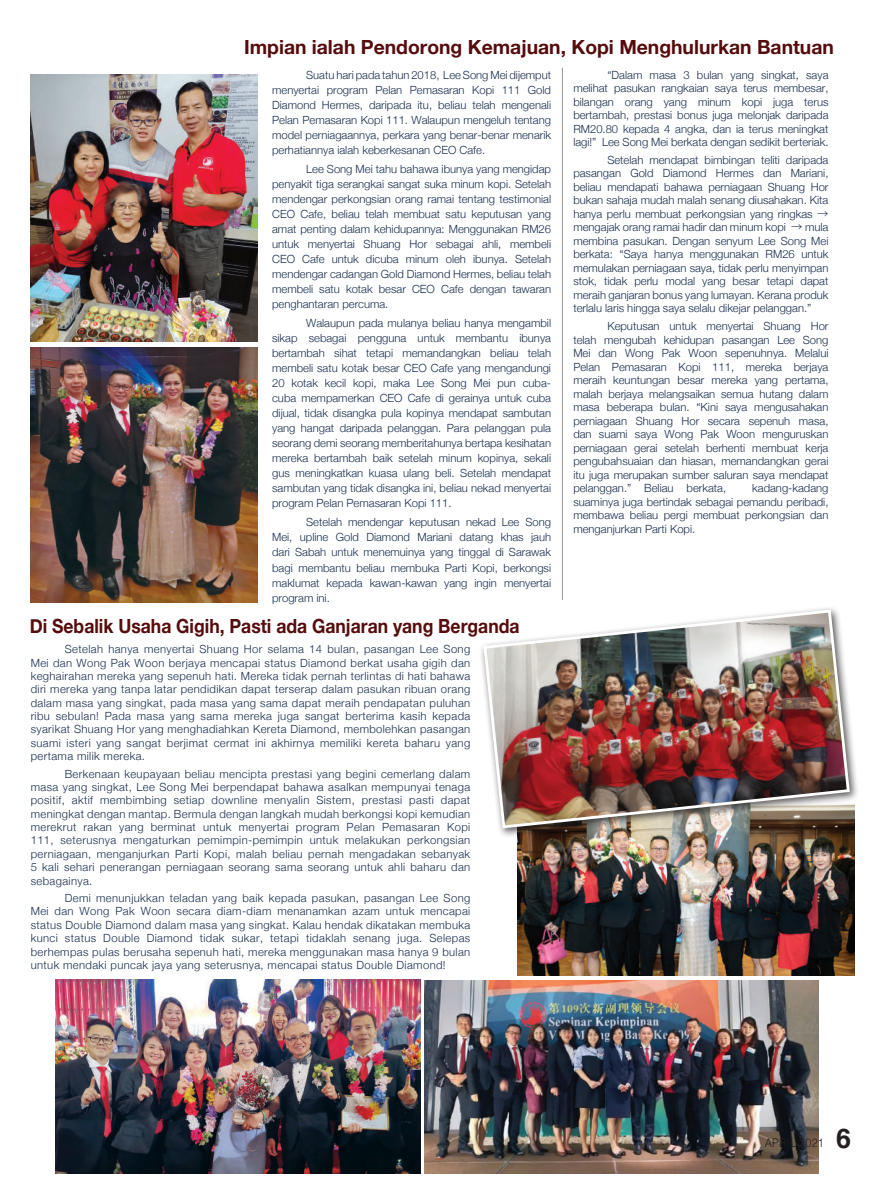
<style>
.page{position:relative;width:893px;height:1191px;background:#fff}
.page>*{position:absolute;margin:0;border:0;box-sizing:border-box;transform-origin:0 0}
.t1{font:700 27px "Helvetica";color:#231f20}
.t2{font:700 19.5px "Helvetica Neue";color:#560c0d}
.t3{font:700 19.5px "Helvetica Neue";color:#560c0d;scale:.9 1}
.t4{font:300 12px "Helvetica";letter-spacing:.02em;color:#231f20;scale:.9 1}
.t5{font:300 11.25px/15px "Helvetica Neue";color:#192e4f;text-align:justify}
.s1{font-family:"Source Han Sans CN"}
</style>
<div class="page">
<img style="left:424px;top:980px;width:394px;height:193px">
<img style="left:55px;top:979px;width:366px;height:194px">
<img style="left:31px;top:74px;width:227px;height:267px">
<img style="left:31px;top:347px;width:227px;height:256px">
<img style="left:517px;top:838px;width:338px;height:138px">
<div style="left:479px;top:605px;width:381px;height:233px;background:#231f20;opacity:.75"></div>
<img style="left:482px;top:608px;width:369px;height:222px">
<hr style="left:562px;top:68px;width:1px;height:532px;background:#939598">
<h2 class="t2" style="left:244px;top:32px;width:591px">Impian ialah Pendorong Kemajuan, Kopi Menghulurkan Bantuan</h2>
<p class="t5" style="left:272px;top:66px;width:280px;text-indent:34px">Suatu hari pada tahun 2018, Lee Song Mei dijemput menyertai program Pelan Pemasaran Kopi 111 Gold Diamond Hermes, daripada itu, beliau telah mengenali Pelan Pemasaran Kopi 111. Walaupun mengeluh tentang model perniagaannya, perkara yang benar-benar menarik perhatiannya ialah keberkesanan CEO Cafe.</p>
<p class="t5" style="left:272px;top:161px;width:280px;text-indent:34px">Lee Song Mei tahu bahawa ibunya yang mengidap penyakit tiga serangkai sangat suka minum kopi. Setelah mendengar perkongsian orang ramai tentang testimonial CEO Cafe, beliau telah membuat satu keputusan yang amat penting dalam kehidupannya: Menggunakan RM26 untuk menyertai Shuang Hor sebagai ahli, membeli CEO Cafe untuk dicuba minum oleh ibunya. Setelah mendengar cadangan Gold Diamond Hermes, beliau telah membeli satu kotak besar CEO Cafe dengan tawaran penghantaran percuma.</p>
<p class="t5" style="left:272px;top:315px;width:280px;text-indent:34px">Walaupun pada mulanya beliau hanya mengambil sikap sebagai pengguna untuk membantu ibunya bertambah sihat tetapi memandangkan beliau telah membeli satu kotak besar CEO Cafe yang mengandungi 20 kotak kecil kopi, maka Lee Song Mei pun cuba&shy;cuba mempamerkan CEO Cafe di gerainya untuk cuba dijual, tidak disangka pula kopinya mendapat sambutan yang hangat daripada pelanggan. Para pelanggan pula seorang demi seorang memberitahunya bertapa kesihatan mereka bertambah baik setelah minum kopinya, sekali gus meningkatkan kuasa ulang beli. Setelah mendapat sambutan yang tidak disangka ini, beliau nekad menyertai program Pelan Pemasaran Kopi 111.</p>
<p class="t5" style="left:272px;top:514px;width:280px;text-indent:34px">Setelah mendengar keputusan nekad Lee Song Mei, upline Gold Diamond Mariani datang khas jauh dari Sabah untuk menemuinya yang tinggal di Sarawak bagi membantu beliau membuka Parti Kopi, berkongsi maklumat kepada kawan-kawan yang ingin menyertai program ini.</p>
<h2 class="t3" style="left:30px;top:610px;width:546px">Di Sebalik Usaha Gigih, Pasti ada Ganjaran yang Berganda</h2>
<p class="t5" style="left:31px;top:641px;width:441px;line-height:13.4px;text-indent:34px">Setelah hanya menyertai Shuang Hor selama 14 bulan, pasangan Lee Song Mei dan Wong Pak Woon berjaya mencapai status Diamond berkat usaha gigih dan keghairahan mereka yang sepenuh hati. Mereka tidak pernah terlintas di hati bahawa diri mereka yang tanpa latar pendidikan dapat terserap dalam pasukan ribuan orang dalam masa yang singkat, pada masa yang sama dapat meraih pendapatan puluhan ribu sebulan! Pada masa yang sama mereka juga sangat berterima kasih kepada syarikat Shuang Hor yang menghadiahkan Kereta Diamond, membolehkan pasangan suami isteri yang sangat berjimat cermat ini akhirnya memiliki kereta baharu yang pertama milik mereka.</p>
<p class="t5" style="left:31px;top:766px;width:441px;line-height:13.4px;text-indent:34px">Berkenaan keupayaan beliau mencipta prestasi yang begini cemerlang dalam masa yang singkat, Lee Song Mei berpendapat bahawa asalkan mempunyai tenaga positif, aktif membimbing setiap downline menyalin Sistem, prestasi pasti dapat meningkat dengan mantap. Bermula dengan langkah mudah berkongsi kopi kemudian merekrut rakan yang berminat untuk menyertai program Pelan Pemasaran Kopi 111, seterusnya mengaturkan pemimpin-pemimpin untuk melakukan perkongsian perniagaan, menganjurkan Parti Kopi, malah beliau pernah mengadakan sebanyak 5 kali sehari penerangan perniagaan seorang sama seorang untuk ahli baharu dan sebagainya.</p>
<p class="t5" style="left:31px;top:890px;width:441px;line-height:13.4px;text-indent:34px">Demi menunjukkan teladan yang baik kepada pasukan, pasangan Lee Song Mei dan Wong Pak Woon secara diam-diam menanamkan azam untuk mencapai status Double Diamond dalam masa yang singkat. Kalau hendak dikatakan membuka kunci status Double Diamond tidak sukar, tetapi tidaklah senang juga. Selepas berhempas pulas berusaha sepenuh hati, mereka menggunakan masa hanya 9 bulan untuk mendaki puncak jaya yang seterusnya, mencapai status Double Diamond!</p>
<p class="t5" style="left:573px;top:67px;width:257px;line-height:13.5px;text-indent:34px">“Dalam masa 3 bulan yang singkat, saya melihat pasukan rangkaian saya terus membesar, bilangan orang yang minum kopi juga terus bertambah, prestasi bonus juga melonjak daripada RM20.80 kepada 4 angka, dan ia terus meningkat lagi!” Lee Song Mei berkata dengan sedikit berteriak.</p>
<p class="t5" style="left:573px;top:152px;width:257px;line-height:13.5px;text-indent:34px">Setelah mendapat bimbingan teliti daripada pasangan Gold Diamond Hermes dan Mariani, beliau mendapati bahawa perniagaan Shuang Hor bukan sahaja mudah malah senang diusahakan. Kita hanya perlu membuat perkongsian yang ringkas <span class="s1">→ </span>mengajak orang ramai hadir dan minum kopi <span class="s1">→</span> mula membina pasukan. Dengan senyum Lee Song Mei berkata: “Saya hanya menggunakan RM26 untuk memulakan perniagaan saya, tidak perlu menyimpan stok, tidak perlu modal yang besar tetapi dapat meraih ganjaran bonus yang lumayan. Kerana produk terlalu laris hingga saya selalu dikejar pelanggan.”</p>
<p class="t5" style="left:573px;top:318px;width:257px;line-height:13.5px;text-indent:34px">Keputusan untuk menyertai Shuang Hor telah mengubah kehidupan pasangan Lee Song Mei dan Wong Pak Woon sepenuhnya. Melalui Pelan Pemasaran Kopi 111, mereka berjaya meraih keuntungan besar mereka yang pertama, malah berjaya melangsaikan semua hutang dalam masa beberapa bulan. “Kini saya mengusahakan perniagaan Shuang Hor secara sepenuh masa, dan suami saya Wong Pak Woon menguruskan perniagaan gerai setelah berhenti membuat kerja pengubahsuaian dan hiasan, memandangkan gerai itu juga merupakan sumber saluran saya mendapat pelanggan.” Beliau berkata,</p>
<p class="t5" style="left:573px;top:480px;width:257px;line-height:13.5px;text-indent:179px">kadang-kadang suaminya juga bertindak sebagai pemandu peribadi, membawa beliau pergi membuat perkongsian dan menganjurkan Parti Kopi.</p>
<p class="t4" style="left:765px;top:1132px;width:67px">APRIL 2021</p>
<h1 class="t1" style="left:836px;top:1117px;width:17px">6</h1>
</div>
